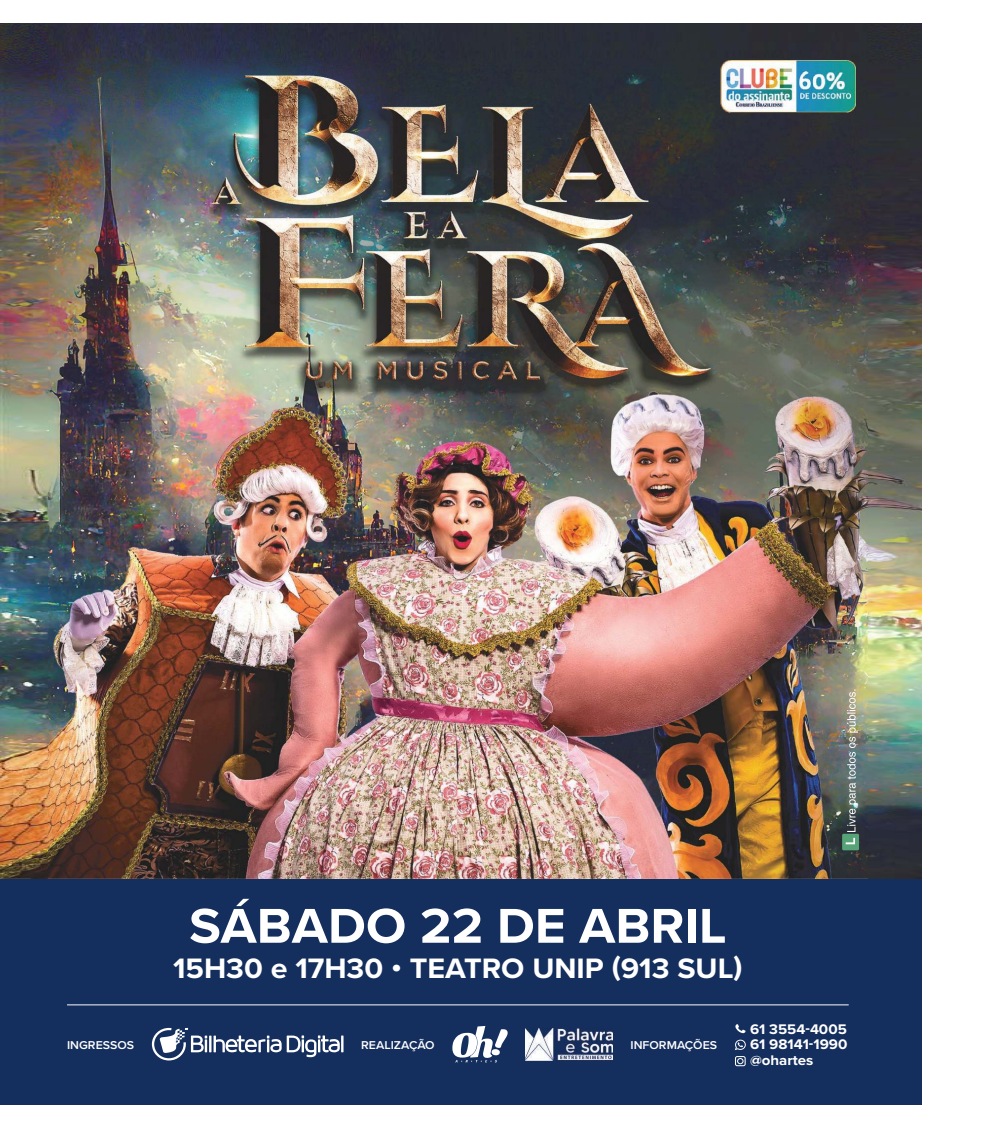
<style>
.page{position:relative;width:989px;height:1124px;background:#fff}
.page>*{position:absolute;margin:0;border:0;box-sizing:border-box;transform-origin:0 0}
.t1{font:700 50.62px "Proxima Nova";color:#fff;scale:1.04 1}
.t2{font:700 29.12px "Proxima Nova";color:#fff;scale:1.04 1}
.t3{font:700 14.38px/15.8px "Proxima Nova";color:#fff;text-align:justify;scale:1.04 1}
.t4{font:600 11.75px "Proxima Nova";color:#fff;scale:1.04 1}
</style>
<div class="page">
<img style="left:48px;top:57px;width:820px;height:821px">
<div style="left:31px;top:878px;width:852px;height:207px;background:#142e5d"></div>
<hr style="left:67px;top:1004px;width:781px;height:1px;background:#fff">
<svg style="left:152px;top:1026px;width:355px;height:36px"></svg>
<img style="left:525px;top:1028px;width:88px;height:32px">
<svg style="left:735px;top:1024px;width:10px;height:41px"></svg>
<img style="left:720px;top:60px;width:135px;height:53px">
<div style="left:0;top:1071px;width:921px;height:33px;background:#142e5d"></div>
<img style="left:0;top:63px;width:48px;height:815px">
<div style="left:0;top:878px;width:48px;height:207px;background:#142e5d"></div>
<img style="left:868px;top:63px;width:53px;height:815px">
<div style="left:868px;top:878px;width:53px;height:207px;background:#142e5d"></div>
<img style="left:48px;top:23px;width:820px;height:34px">
<img style="left:0;top:23px;width:48px;height:40px">
<div style="left:868px;top:23px;width:53px;height:40px;background:#2b2c32"></div>
<div style="left:842px;top:833px;width:17px;height:17px;background:#57a378"></div>
<img style="left:845px;top:689px;width:13px;height:155px">
<h1 class="t1" style="left:189px;top:887px;width:518px">SÁBADO 22 DE ABRIL</h1>
<h2 class="t2" style="left:173px;top:946px;width:549px">15H30 e 17H30 • TEATRO UNIP (913 SUL)</h2>
<p class="t4" style="left:67px;top:1035px;width:66px">INGRESSOS</p>
<p class="t4" style="left:361px;top:1035px;width:72px">REALIZAÇÃO</p>
<p class="t4" style="left:630px;top:1035px;width:85px">INFORMAÇÕES</p>
<p class="t3" style="left:750px;top:1020px;width:95px">61 3554-4005<br>61 98141-1990 @ohartes</p>
</div>
